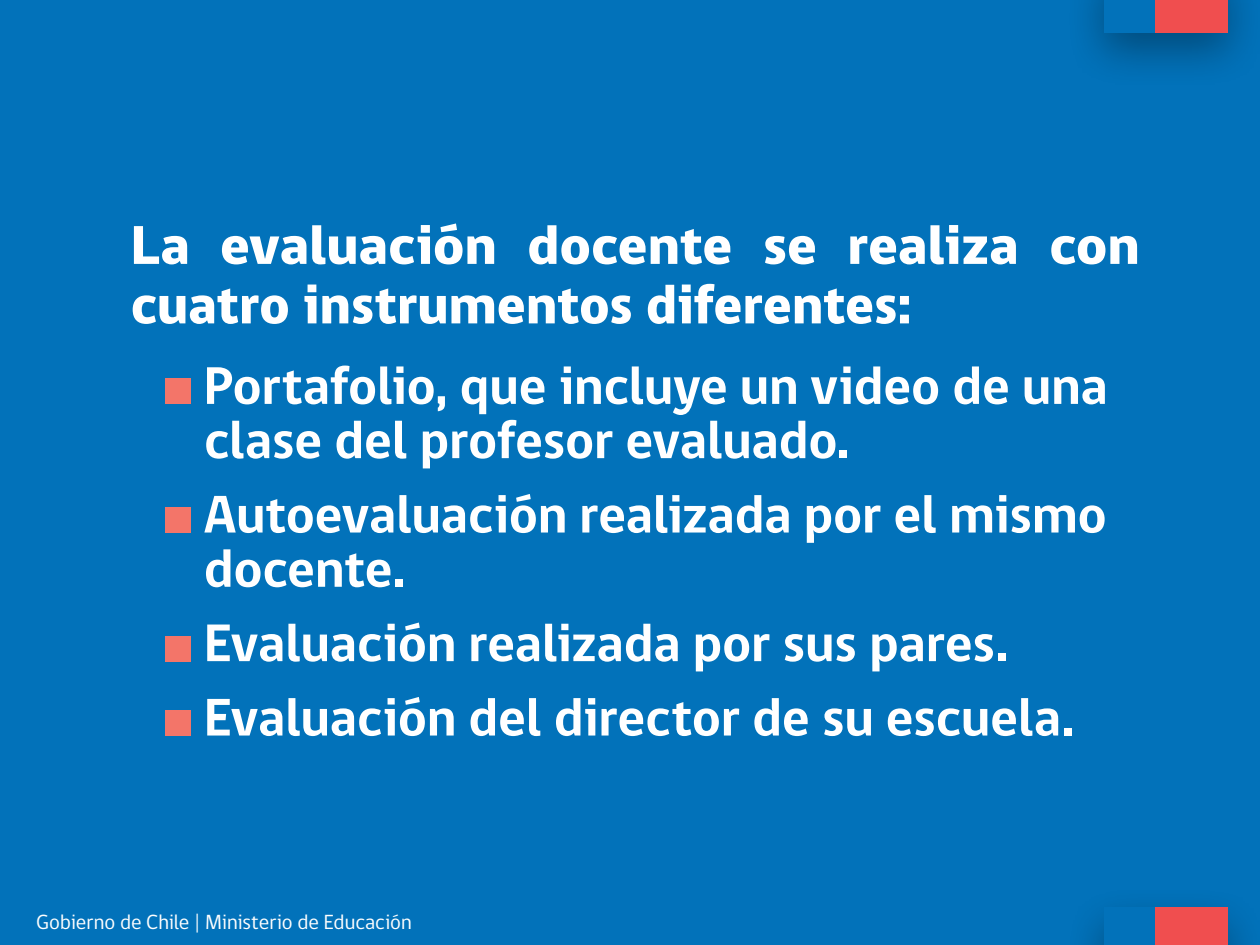
<style>
.page{position:relative;width:1260px;height:945px;background:#0272ba}
.page>*{position:absolute;margin:0;border:0;box-sizing:border-box;transform-origin:0 0}
.t1{font:800 56px/59.5px "gob CL";letter-spacing:-.005em;color:#fff}
.t2{font:700 54.25px/54.2px "gob CL";letter-spacing:-.005em;color:#fff}
.t3{font:21px "gob CL";color:#fff}
.s1{font-family:"Arial";font-weight:400;color:#f37569}
</style>
<div class="page">
<div style="left:1066px;top:0;width:194px;height:89px;background:#000;opacity:.33"></div>
<div style="left:1104px;top:0;width:51px;height:33px;background:#0272ba"></div>
<div style="left:1155px;top:0;width:73px;height:33px;background:#f04e4f"></div>
<div style="left:1155px;top:908px;width:73px;height:37px;background:#f04e4f"></div>
<p class="t1" style="left:130px;top:217px;width:1011px">La evaluación docente se realiza con cuatro instrumentos diferentes:</p>
<p class="t2" style="left:204px;top:360px;width:906px;text-indent:-42px"><span class="s1">■</span> Portafolio, que incluye un video de una clase del profesor evaluado.</p>
<p class="t2" style="left:204px;top:489px;width:905px;text-indent:-42px"><span class="s1">■</span> Autoevaluación realizada por el mismo docente.</p>
<p class="t2" style="left:162px;top:617px;width:847px"><span class="s1">■</span> Evaluación realizada por sus pares.</p>
<p class="t2" style="left:162px;top:692px;width:913px"><span class="s1">■</span> Evaluación del director de su escuela.</p>
<p class="t3" style="left:36px;top:908px;width:377px">Gobierno de Chile | Ministerio de Educación</p>
</div>
